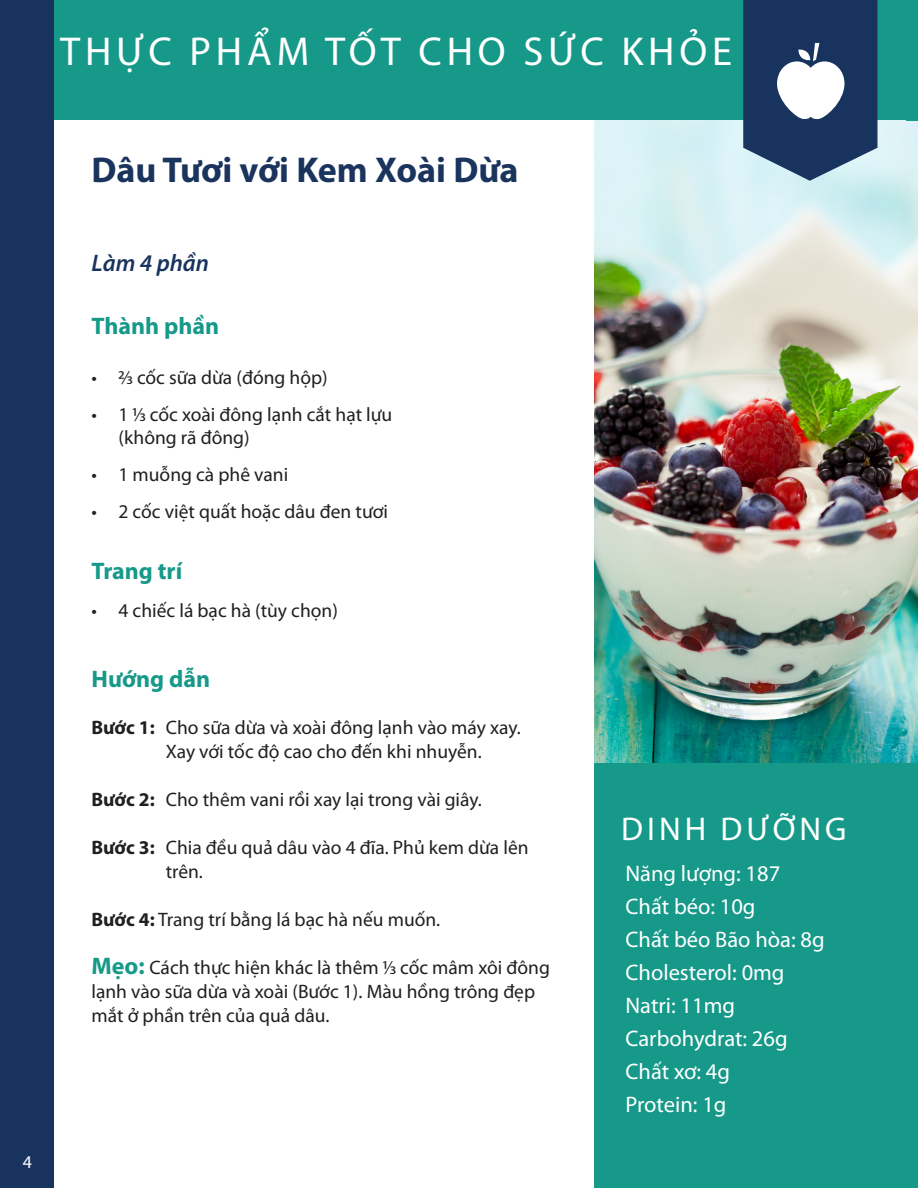
<style>
.page{position:relative;width:918px;height:1188px;background:#fff}
.page>*{position:absolute;margin:0;border:0;box-sizing:border-box;transform-origin:0 0}
.Table_Body{font:40.5px "Myriad Pro";letter-spacing:.12em;color:#fff}
.Table_Body-2{font:700 36px "Myriad Pro";color:#1a345d}
.Table_Body-3{font:33px "Myriad Pro";letter-spacing:.12em;color:#fff}
.Table_Body-4{font:700 24px "Myriad Pro";color:#169989}
.Table_Body-5{font:italic 600 24px "Myriad Pro";color:#18345e}
.Table_Body-6{font:22.5px "Myriad Pro";color:#fff}
.Table_Body-7{font:19.5px/24px "Myriad Pro";color:#231f20}
.t1{font:18px "Myriad Pro";color:#fff}
.s1{font-weight:700}
.s2{font-weight:700;font-size:24px;color:#169989}
</style>
<div class="page">
<img style="left:594px;top:120px;width:324px;height:643px">
<div style="left:594px;top:763px;width:324px;height:425px;background:#169989"></div>
<div style="left:0;top:0;width:918px;height:120px;background:#169989"></div>
<svg style="left:743px;top:0;width:135px;height:181px;background:#486081"></svg>
<div style="left:906px;top:0;width:12px;height:121px;background:#169989"></div>
<div style="left:0;top:0;width:54px;height:1188px;background:#18345e"></div>
<p class="Table_Body" style="left:60px;top:27px;width:674px">THỰC PHẨM TỐT CHO SỨC KHỎE</p>
<p class="t1" style="left:23px;top:1151px;width:11px">4</p>
<p class="Table_Body-2" style="left:92px;top:146px;width:429px">Dâu Tươi với Kem Xoài Dừa</p>
<p class="Table_Body-5" style="left:92px;top:248px;width:119px">Làm 4 phần</p>
<p class="Table_Body-4" style="left:92px;top:310px;width:129px">Thành phần</p>
<p class="Table_Body-7" style="left:92px;top:365px;width:238px">• 2/3 cốc sữa dừa (đóng hộp)</p>
<p class="Table_Body-7" style="left:118px;top:402px;width:275px;line-height:23.4px;text-indent:-27px">• 1 1/3 cốc xoài đông lạnh cắt hạt lựu (không rã đông)</p>
<p class="Table_Body-7" style="left:92px;top:462px;width:198px">• 1 muỗng cà phê vani</p>
<p class="Table_Body-7" style="left:92px;top:499px;width:298px">• 2 cốc việt quất hoặc dâu đen tươi</p>
<p class="Table_Body-4" style="left:92px;top:555px;width:92px">Trang trí</p>
<p class="Table_Body-7" style="left:92px;top:598px;width:248px">• 4 chiếc lá bạc hà (tùy chọn)</p>
<p class="Table_Body-4" style="left:92px;top:663px;width:120px">Hướng dẫn</p>
<p class="Table_Body-7" style="left:166px;top:715px;width:357px;text-indent:-74px"><span class="s1">Bước 1:</span> Cho sữa dừa và xoài đông lạnh vào máy xay.<br>Xay với tốc độ cao cho đến khi nhuyễn.</p>
<p class="Table_Body-7" style="left:92px;top:787px;width:392px"><span class="s1">Bước 2:</span> Cho thêm vani rồi xay lại trong vài giây.</p>
<p class="Table_Body-7" style="left:166px;top:835px;width:364px;text-indent:-74px"><span class="s1">Bước 3:</span> Chia đều quả dâu vào 4 đĩa. Phủ kem dừa lên trên.</p>
<p class="Table_Body-7" style="left:92px;top:907px;width:350px"><span class="s1">Bước 4:</span> Trang trí bằng lá bạc hà nếu muốn.</p>
<p class="Table_Body-7" style="left:92px;top:955px;width:460px"><span class="s2">Mẹo:</span> Cách thực hiện khác là thêm 1/3 cốc mâm xôi đông lạnh vào sữa dừa và xoài (Bước 1). Màu hồng trông đẹp mắt ở phần trên của quả dâu.</p>
<p class="Table_Body-3" style="left:621px;top:808px;width:227px">DINH DƯỠNG</p>
<p class="Table_Body-6" style="left:626px;top:859px;width:156px">Năng lượng: 187</p>
<p class="Table_Body-6" style="left:626px;top:892px;width:132px">Chất béo: 10g</p>
<p class="Table_Body-6" style="left:626px;top:925px;width:201px">Chất béo Bão hòa: 8g</p>
<p class="Table_Body-6" style="left:626px;top:958px;width:161px">Cholesterol: 0mg</p>
<p class="Table_Body-6" style="left:626px;top:991px;width:111px">Natri: 11mg</p>
<p class="Table_Body-6" style="left:626px;top:1024px;width:164px">Carbohydrat: 26g</p>
<p class="Table_Body-6" style="left:626px;top:1057px;width:106px">Chất xơ: 4g</p>
<p class="Table_Body-6" style="left:626px;top:1090px;width:102px">Protein: 1g</p>
</div>
